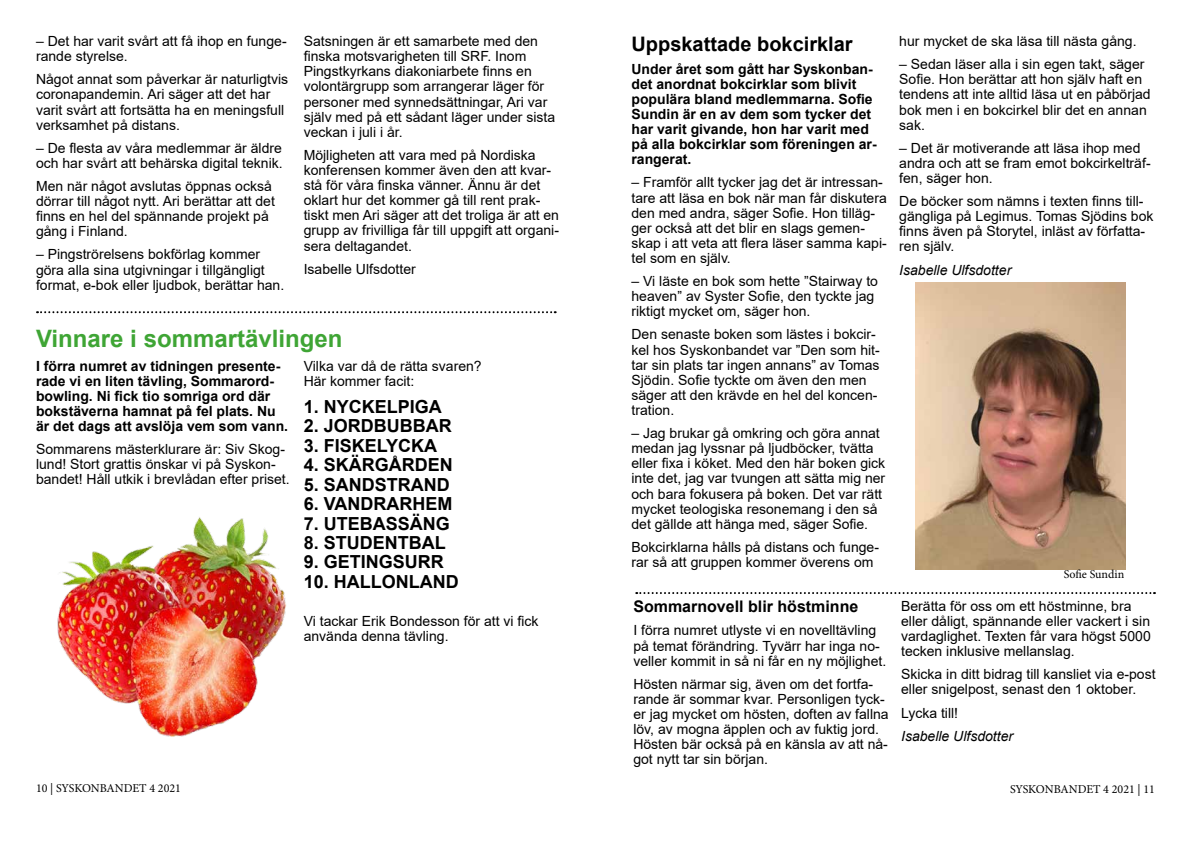
<style>
.page{position:relative;width:1191px;height:842px;background:#fff}
.page>*{position:absolute;margin:0;border:0;box-sizing:border-box;transform-origin:0 0}
.t1{font:700 24px "Arial";color:#3fa535}
.t2{font:700 20px "Arial";color:#000}
.t3{font:700 18px "Arial";color:#000}
.t4{font:700 16px "Arial";color:#000}
.t5{font:14px/15.1px "Arial";color:#000}
.t6{font:700 14px/15.1px "Arial";color:#000}
.t7{font:italic 14px "Arial";color:#000}
.t8{font:12px "Minion Pro";letter-spacing:-.005em;color:#000}
</style>
<div class="page">
<svg style="left:37px;top:311px;width:519px;height:2px"></svg>
<img style="left:57px;top:517px;width:229px;height:220px">
<svg style="left:636px;top:592px;width:519px;height:2px"></svg>
<img style="left:916px;top:282px;width:209px;height:287px">
<p class="t5" style="left:36px;top:34px;width:252px">– Det har varit svårt att få ihop en funge&shy;rande styrelse.</p>
<p class="t5" style="left:36px;top:72px;width:254px">Något annat som påverkar är naturligtvis coronapandemin. Ari säger att det har varit svårt att fortsätta ha en meningsfull verksamhet på distans.</p>
<p class="t5" style="left:36px;top:140px;width:248px">– De flesta av våra medlemmar är äldre och har svårt att behärska digital teknik.</p>
<p class="t5" style="left:36px;top:178px;width:240px">Men när något avslutas öppnas också dörrar till något nytt. Ari berättar att det finns en hel del spännande projekt på gång i Finland.</p>
<p class="t5" style="left:36px;top:247px;width:250px">– Pingströrelsens bokförlag kommer göra alla sina utgivningar i tillgängligt format, e-bok eller ljudbok, berättar han.</p>
<p class="t5" style="left:304px;top:34px;width:253px">Satsningen är ett samarbete med den finska motsvarigheten till SRF. Inom Pingstkyrkans diakoniarbete finns en volontärgrupp som arrangerar läger för personer med synnedsättningar, Ari var själv med på ett sådant läger under sista veckan i juli i år.</p>
<p class="t5" style="left:304px;top:147px;width:257px">Möjligheten att vara med på Nordiska konferensen kommer även den att kvar&shy;stå för våra finska vänner. Ännu är det oklart hur det kommer gå till rent prak&shy;tiskt men Ari säger att det troliga är att en grupp av frivilliga får till uppgift att organi&shy;sera deltagandet.</p>
<p class="t5" style="left:304px;top:261px;width:114px">Isabelle Ulfsdotter</p>
<h1 class="t1" style="left:36px;top:322px;width:308px">Vinnare i sommartävlingen</h1>
<p class="t6" style="left:36px;top:358px;width:254px">I förra numret av tidningen presente&shy;rade vi en liten tävling, Sommarord&shy;bowling. Ni fick tio somriga ord där bokstäverna hamnat på fel plats. Nu är det dags att avslöja vem som vann.</p>
<p class="t5" style="left:36px;top:441px;width:255px">Sommarens mästerklurare är: Siv Skog&shy;lund! Stort grattis önskar vi på Syskon&shy;bandet! Håll utkik i brevlådan efter priset.</p>
<p class="t5" style="left:304px;top:358px;width:179px">Vilka var då de rätta svaren?<br>Här kommer facit:</p>
<p class="t3" style="left:304px;top:394px;width:140px">1. NYCKELPIGA</p>
<p class="t3" style="left:304px;top:413px;width:149px">2. JORDBUBBAR</p>
<p class="t3" style="left:304px;top:433px;width:135px">3. FISKELYCKA</p>
<p class="t3" style="left:304px;top:452px;width:151px">4. SKÄRGÅRDEN</p>
<p class="t3" style="left:304px;top:472px;width:147px">5. SANDSTRAND</p>
<p class="t3" style="left:304px;top:491px;width:150px">6. VANDRARHEM</p>
<p class="t3" style="left:304px;top:511px;width:148px">7. UTEBASSÄNG</p>
<p class="t3" style="left:304px;top:530px;width:144px">8. STUDENTBAL</p>
<p class="t3" style="left:304px;top:549px;width:142px">9. GETINGSURR</p>
<p class="t3" style="left:304px;top:569px;width:156px">10. HALLONLAND</p>
<p class="t5" style="left:304px;top:614px;width:236px">Vi tackar Erik Bondesson för att vi fick använda denna tävling.</p>
<h2 class="t2" style="left:631px;top:29px;width:223px">Uppskattade bokcirklar</h2>
<p class="t6" style="left:631px;top:61px;width:247px">Under året som gått har Syskonban&shy;det anordnat bokcirklar som blivit populära bland medlemmarna. Sofie<br>Sundin är en av dem som tycker det har varit givande, hon har varit med på alla bokcirklar som föreningen ar&shy;rangerat.</p>
<p class="t5" style="left:631px;top:175px;width:257px">– Framför allt tycker jag det är intressan&shy;tare att läsa en bok när man får diskutera den med andra, säger Sofie. Hon tilläg&shy;ger också att det blir en slags gemen&shy;skap i att veta att flera läser samma kapi&shy;tel som en själv.</p>
<p class="t5" style="left:631px;top:274px;width:248px">– Vi läste en bok som hette ”Stairway to heaven” av Syster Sofie, den tyckte jag riktigt mycket om, säger hon.</p>
<p class="t5" style="left:631px;top:327px;width:250px">Den senaste boken som lästes i bokcir&shy;kel hos Syskonbandet var ”Den som hit&shy;tar sin plats tar ingen annans” av Tomas<br>Sjödin. Sofie tyckte om även den men säger att den krävde en hel del koncen&shy;tration.</p>
<p class="t5" style="left:631px;top:425px;width:255px">– Jag brukar gå omkring och göra annat medan jag lyssnar på ljudböcker, tvätta eller fixa i köket. Med den här boken gick inte det, jag var tvungen att sätta mig ner och bara fokusera på boken. Det var rätt mycket teologiska resonemang i den så det gällde att hänga med, säger Sofie.</p>
<p class="t5" style="left:631px;top:539px;width:249px">Bokcirklarna hålls på distans och funge&shy;rar så att gruppen kommer överens om</p>
<p class="t4" style="left:633px;top:595px;width:226px">Sommarnovell blir höstminne</p>
<p class="t5" style="left:633px;top:623px;width:254px">I förra numret utlyste vi en novelltävling på temat förändring. Tyvärr har inga no&shy;veller kommit in så ni får en ny möjlighet.</p>
<p class="t5" style="left:633px;top:676px;width:257px">Hösten närmar sig, även om det fortfa&shy;rande är sommar kvar. Personligen tyck&shy;er jag mycket om hösten, doften av fallna löv, av mogna äpplen och av fuktig jord.<br>Hösten bär också på en känsla av att nå&shy;got nytt tar sin början.</p>
<p class="t5" style="left:899px;top:34px;width:239px">hur mycket de ska läsa till nästa gång.</p>
<p class="t5" style="left:899px;top:57px;width:253px">– Sedan läser alla i sin egen takt, säger<br>Sofie. Hon berättar att hon själv haft en tendens att inte alltid läsa ut en påbörjad bok men i en bokcirkel blir det en annan sak.</p>
<p class="t5" style="left:899px;top:140px;width:253px">– Det är motiverande att läsa ihop med andra och att se fram emot bokcirkelträf&shy;fen, säger hon.</p>
<p class="t5" style="left:899px;top:194px;width:256px">De böcker som nämns i texten finns till&shy;gängliga på Legimus. Tomas Sjödins bok finns även på Storytel, inläst av författa&shy;ren själv.</p>
<p class="t7" style="left:899px;top:261px;width:114px">Isabelle Ulfsdotter</p>
<p class="t8" style="left:1063px;top:566px;width:62px">Sofie Sundin</p>
<p class="t5" style="left:901px;top:598px;width:251px">Berätta för oss om ett höstminne, bra eller dåligt, spännande eller vackert i sin vardaglighet. Texten får vara högst 5000 tecken inklusive mellanslag.</p>
<p class="t5" style="left:901px;top:667px;width:256px">Skicka in ditt bidrag till kansliet via e-post eller snigelpost, senast den 1 oktober.</p>
<p class="t5" style="left:901px;top:705px;width:59px">Lycka till!</p>
<p class="t7" style="left:901px;top:727px;width:114px">Isabelle Ulfsdotter</p>
<p class="t8" style="left:36px;top:780px;width:146px">10 | SYSKONBANDET 4 2021</p>
<p class="t8" style="left:1010px;top:781px;width:146px">SYSKONBANDET 4 2021 | 11</p>
</div>
